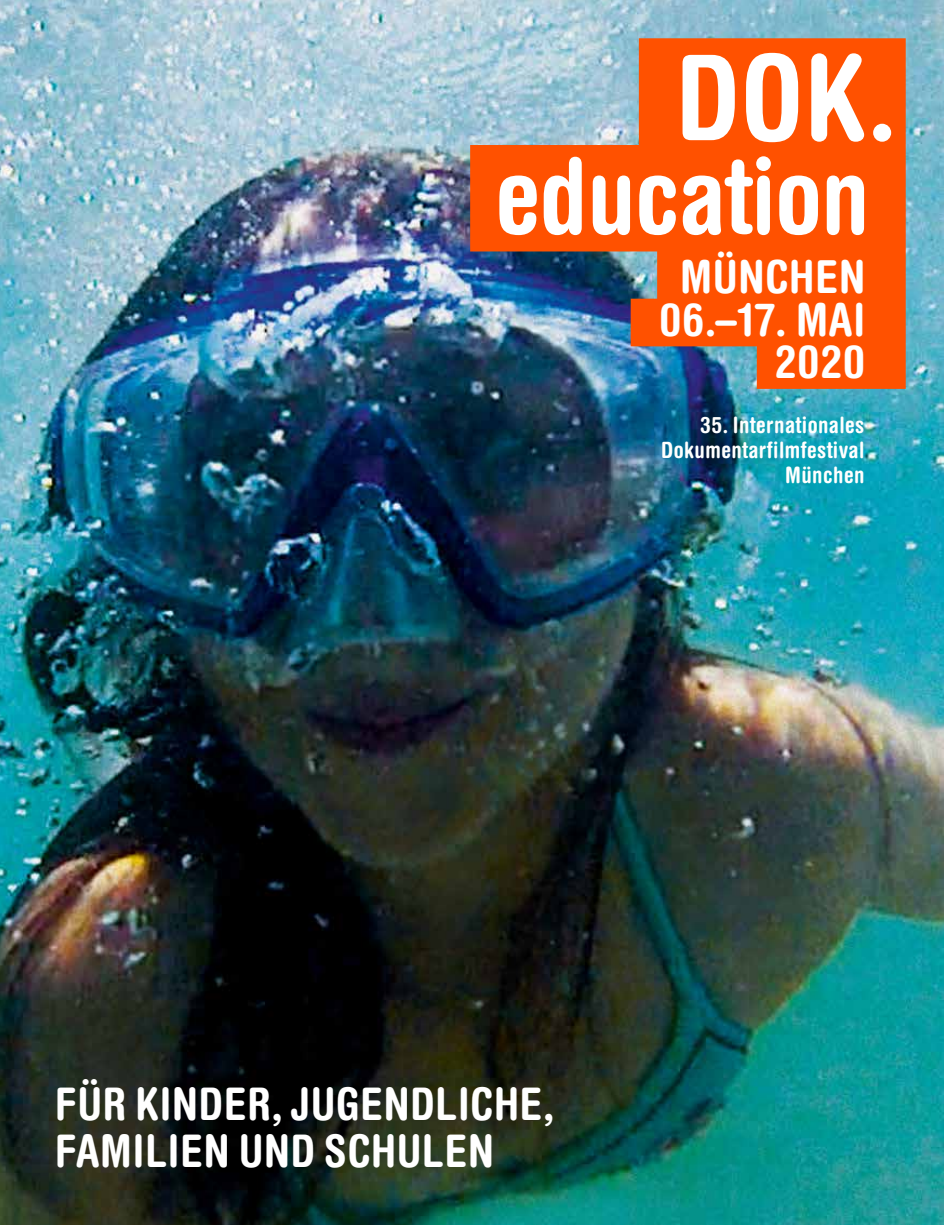
<style>
.page{position:relative;width:944px;height:1225px;background:#fff}
.page>*{position:absolute;margin:0;border:0;box-sizing:border-box;transform-origin:0 0}
.t1{font:700 condensed 118.35px "Helvetica Rounded LT";color:#fff}
.t2{font:700 condensed 105.08px "Helvetica Rounded LT";letter-spacing:-.01em;color:#fff}
.t3{font:700 condensed 45.45px/42.5px "Helvetica Rounded LT";letter-spacing:.02em;color:#fff;text-align:right}
.t4{font:700 condensed 45px/47.2px "Helvetica Rounded LT";letter-spacing:.02em;color:#fff}
.t5{font:700 condensed 22.5px/24.8px "Helvetica Rounded LT";letter-spacing:.02em;color:#fff;text-align:right}
</style>
<div class="page">
<img style="left:0;top:0;width:944px;height:1225px">
<img style="left:470px;top:38px;width:436px;height:351px">
<h1 class="t1" style="left:676px;top:26px;width:222px">DOK.</h1>
<h2 class="t2" style="left:495px;top:132px;width:376px">education</h2>
<h3 class="t3" style="left:660px;top:255px;width:207px">MÜNCHEN<br>06.–17. MAI<br>2020</h3>
<p class="t5" style="left:661px;top:412px;width:205px">35. Internationales<br>Dokumentarfilmfestival<br>München</p>
<h3 class="t4" style="left:55px;top:1079px;width:500px">FÜR KINDER, JUGENDLICHE,<br>FAMILIEN UND SCHULEN</h3>
</div>
